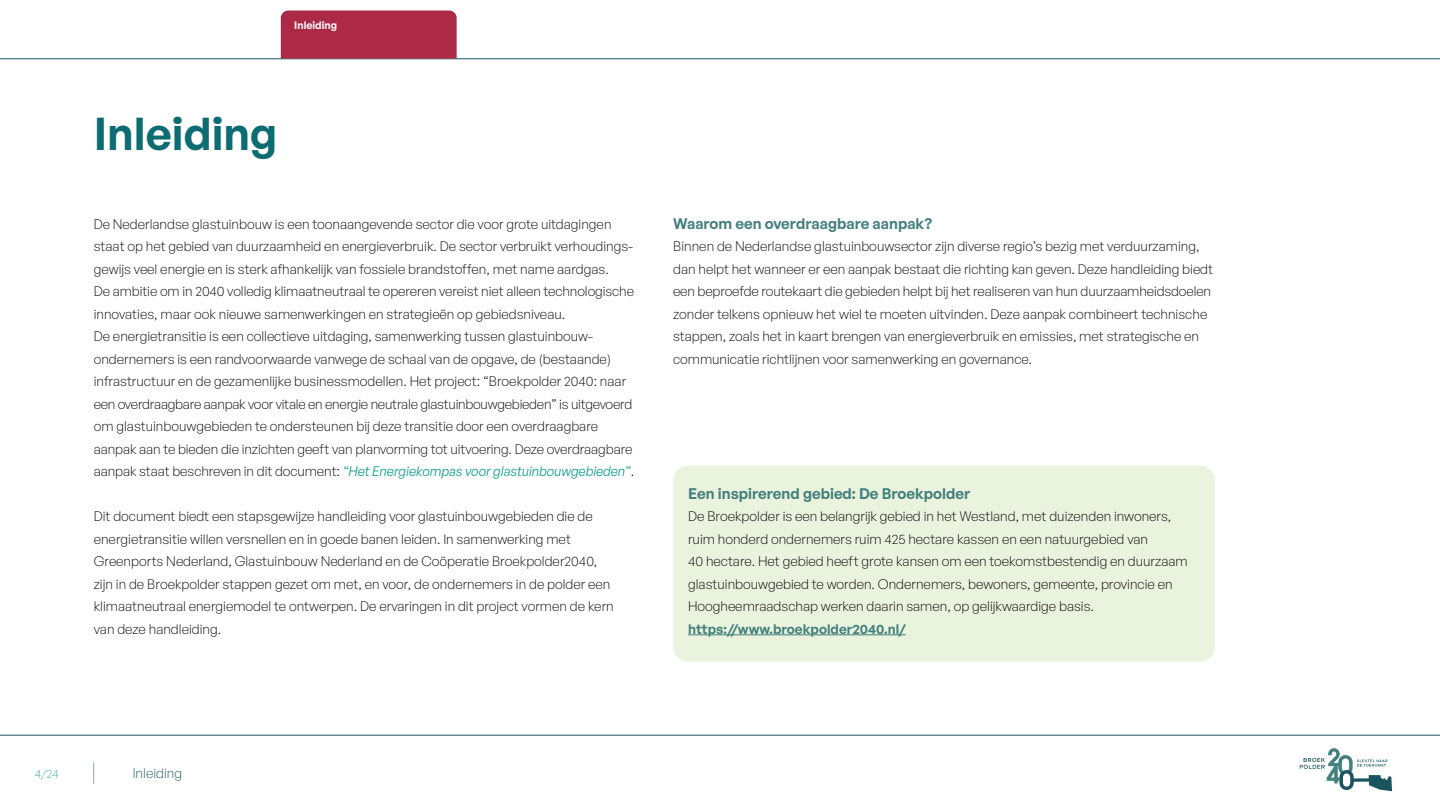
<style>
.page{position:relative;width:1440px;height:810px;background:#fff}
.page>*{position:absolute;margin:0;border:0;box-sizing:border-box;transform-origin:0 0}
.t1{font:600 45px "General Sans";color:#0d6c72}
.t2{font:600 15px "General Sans";color:#44807e}
.t3{font:300 13.5px/22.5px "General Sans";color:#000}
.t4{font:600 13.5px "General Sans";color:#44807e}
.t5{font:300 13.5px "General Sans";color:#19545f}
.t6{font:300 12px "General Sans";color:#42b58f}
.t7{font:600 10.5px "General Sans";color:#fff}
.s1{font-weight:400;font-style:italic;color:#0e9e8e}
</style>
<div class="page">
<hr style="left:0;top:735px;width:1440px;height:1px;background:#19545f">
<hr style="left:0;top:59px;width:1440px;height:1px;background:#19545f">
<svg style="left:93px;top:762px;width:1px;height:22px"></svg>
<svg style="left:1300px;top:748px;width:92px;height:44px"></svg>
<div style="left:673px;top:466px;width:542px;height:196px;background:#eaf3dd;border-radius:15px"></div>
<hr style="left:688px;top:634px;width:218px;height:1px;background:#44807e">
<div style="left:281px;top:10px;width:176px;height:49px;background:#ad2948"></div>
<p class="t7" style="left:294px;top:19px;width:44px">Inleiding</p>
<h1 class="t1" style="left:94px;top:105px;width:185px">Inleiding</h1>
<p class="t3" style="left:94px;top:212px;width:542px">De Nederlandse glastuinbouw is een toonaangevende sector die voor grote uitdagingen staat op het gebied van duurzaamheid en energieverbruik. De sector verbruikt verhoudings&shy;gewijs veel energie en is sterk afhankelijk van fossiele brandstoffen, met name aardgas.<br>De ambitie om in 2040 volledig klimaatneutraal te opereren vereist niet alleen technologische innovaties, maar ook nieuwe samenwerkingen en strategieën op gebiedsniveau.<br>De energietransitie is een collectieve uitdaging, samenwerking tussen glastuinbouw&shy;ondernemers is een randvoorwaarde vanwege de schaal van de opgave, de (bestaande) infrastructuur en de gezamenlijke businessmodellen. Het project: “Broekpolder 2040: naar een overdraagbare aanpak voor vitale en energie neutrale glastuinbouwgebieden” is uitgevoerd om glastuinbouwgebieden te ondersteunen bij deze transitie door een overdraagbare aanpak aan te bieden die inzichten geeft van planvorming tot uitvoering. Deze overdraagbare aanpak staat beschreven in dit document: <span class="s1">“Het Energiekompas voor glastuinbouwgebieden”</span>.</p>
<p class="t3" style="left:94px;top:505px;width:521px">Dit document biedt een stapsgewijze handleiding voor glastuinbouwgebieden die de energietransitie willen versnellen en in goede banen leiden. In samenwerking met Greenports Nederland, Glastuinbouw Nederland en de Coöperatie Broekpolder2040, zijn in de Broekpolder stappen gezet om met, en voor, de ondernemers in de polder een klimaatneutraal energiemodel te ontwerpen. De ervaringen in dit project vormen de kern van deze handleiding.</p>
<p class="t2" style="left:673px;top:214px;width:261px">Waarom een overdraagbare aanpak?</p>
<p class="t3" style="left:673px;top:235px;width:542px">Binnen de Nederlandse glastuinbouwsector zijn diverse regio’s bezig met verduurzaming, dan helpt het wanneer er een aanpak bestaat die richting kan geven. Deze handleiding biedt een beproefde routekaart die gebieden helpt bij het realiseren van hun duurzaamheidsdoelen zonder telkens opnieuw het wiel te moeten uitvinden. Deze aanpak combineert technische stappen, zoals het in kaart brengen van energieverbruik en emissies, met strategische en communicatie richtlijnen voor samenwerking en governance.</p>
<p class="t2" style="left:688px;top:484px;width:284px">Een inspirerend gebied: De Broekpolder</p>
<p class="t3" style="left:688px;top:505px;width:501px">De Broekpolder is een belangrijk gebied in het Westland, met duizenden inwoners, ruim honderd ondernemers ruim 425 hectare kassen en een natuurgebied van<br>40 hectare. Het gebied heeft grote kansen om een toekomstbestendig en duurzaam glastuinbouwgebied te worden. Ondernemers, bewoners, gemeente, provincie en Hoogheemraadschap werken daarin samen, op gelijkwaardige basis.</p>
<p class="t4" style="left:688px;top:620px;width:219px">https://www.broekpolder2040.nl/</p>
<p class="t6" style="left:35px;top:766px;width:25px">4/24</p>
<p class="t5" style="left:133px;top:764px;width:51px">Inleiding</p>
</div>
